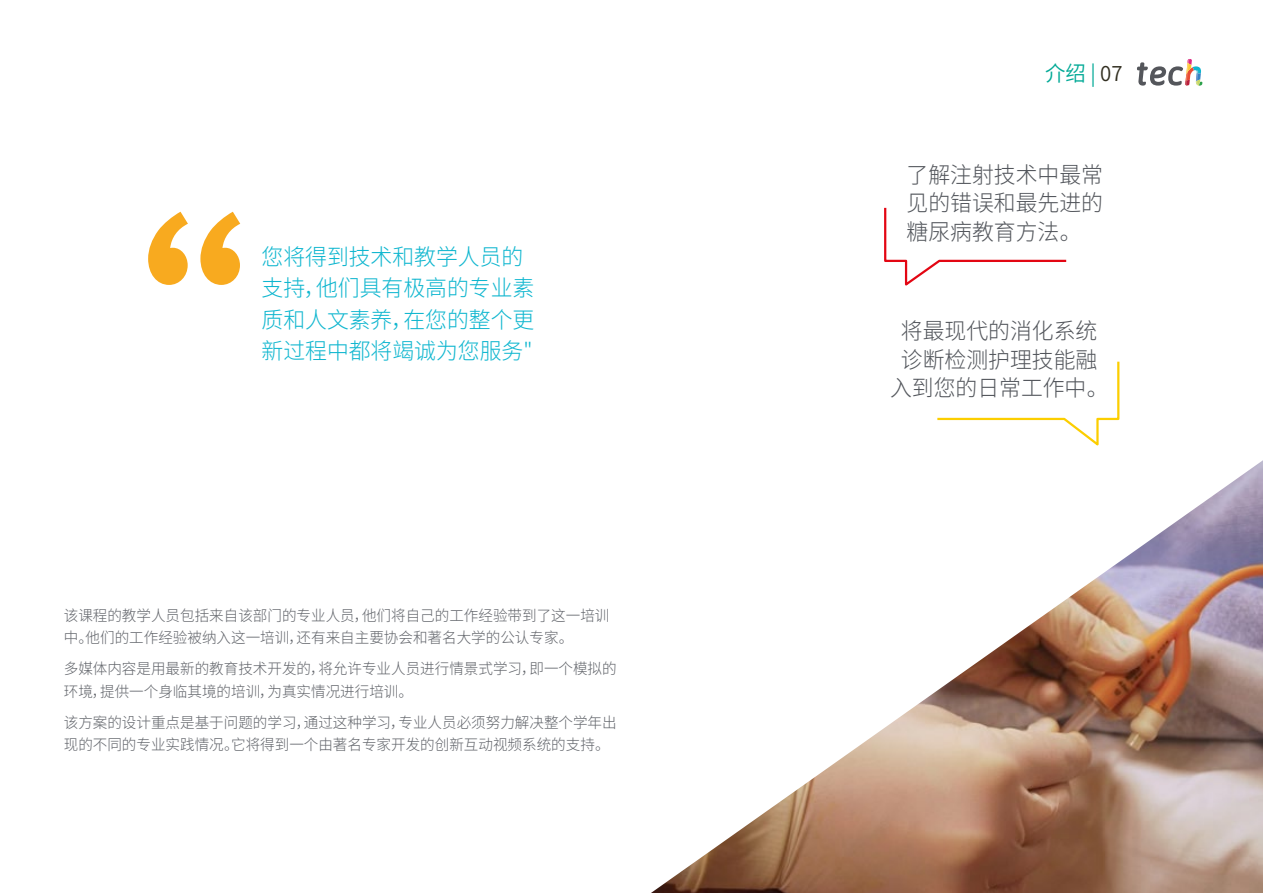
<style>
.page{position:relative;width:1263px;height:893px;background:#fff}
.page>*{position:absolute;margin:0;border:0;box-sizing:border-box;transform-origin:0 0}
.t1{font:300 22.5px/28.5px "Source Han Sans CN";color:#52555b;text-align:center}
.t2{font:300 22.5px/31.5px "Source Han Sans CN";color:#0fb6cf}
.t3{font:21px "Source Han Sans CN";color:#00a996}
.t4{font:300 15px/22.5px "Source Han Sans CN";color:#61646a}
.s1{color:#312e20}
</style>
<div class="page">
<svg style="left:148px;top:212px;width:92px;height:73px"></svg>
<svg style="left:937px;top:361px;width:183px;height:85px"></svg>
<svg style="left:884px;top:207px;width:183px;height:79px"></svg>
<img style="left:651px;top:460px;width:612px;height:433px">
<svg style="left:1137px;top:59px;width:65px;height:27px"></svg>
<h1 class="t2" style="left:261px;top:241px;width:274px">您将得到技术和教学人员的支持，他们具有极高的专业素质和人文素养，在您的整个更新过程中都将竭诚为您服务"</h1>
<p class="t4" style="left:64px;top:604px;width:547px">该课程的教学人员包括来自该部门的专业人员，他们将自己的工作经验带到了这一培训中。他们的工作经验被纳入这一培训，还有来自主要协会和著名大学的公认专家。</p>
<p class="t4" style="left:64px;top:658px;width:554px">多媒体内容是用最新的教育技术开发的，将允许专业人员进行情景式学习，即一个模拟的环境，提供一个身临其境的培训，为真实情况进行培训。</p>
<p class="t4" style="left:64px;top:711px;width:554px">该方案的设计重点是基于问题的学习，通过这种学习，专业人员必须努力解决整个学年出现的不同的专业实践情况。它将得到一个由著名专家开发的创新互动视频系统的支持。</p>
<h2 class="t3" style="left:1045px;top:61px;width:79px">介绍 | <span class="s1">07</span></h2>
<h1 class="t1" style="left:907px;top:161px;width:198px;text-align:justify">了解注射技术中最常见的错误和最先进的糖尿病教育方法。</h1>
<h1 class="t1" style="left:890px;top:317px;width:220px">将最现代的消化系统诊断检测护理技能融入到您的日常工作中。</h1>
</div>
